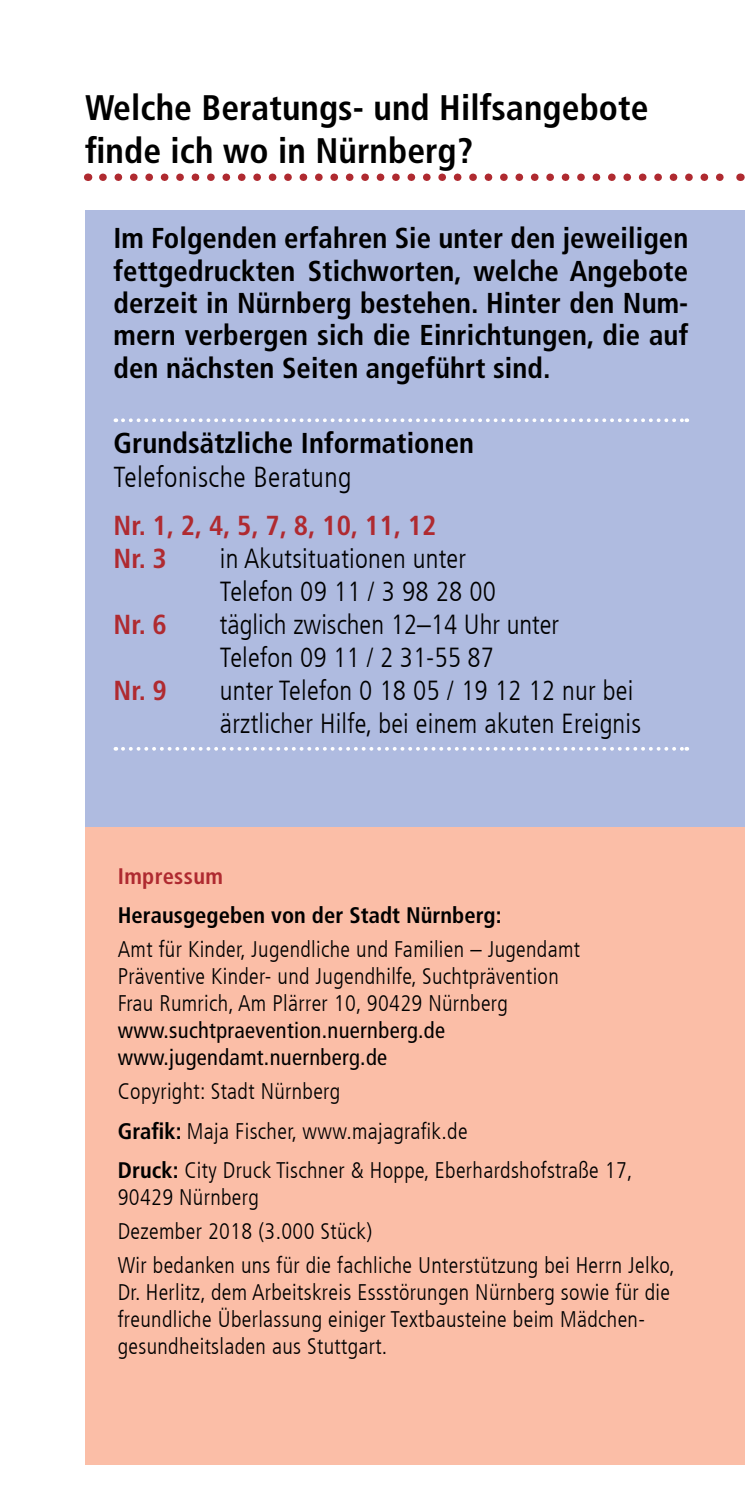
<style>
.page{position:relative;width:745px;height:1489px;background:#fff}
.page>*{position:absolute;margin:0;border:0;box-sizing:border-box;transform-origin:0 0}
.t1{font:700 condensed 35.5px/42.5px "Frutiger LT Com";letter-spacing:.005em;color:#000}
.t2{font:700 condensed 28.75px/32.2px "Frutiger LT Com";letter-spacing:.005em;color:#000;text-align:justify}
.t3{font:300 condensed 28.75px "Frutiger LT Com";letter-spacing:.015em;color:#000}
.t4{font:300 condensed 27.5px/33px "Frutiger LT Com";letter-spacing:.01em;color:#000}
.t5{font:700 condensed 27.5px/33px "Frutiger LT Com";letter-spacing:.01em;color:#af2a30}
.t6{font:300 condensed 22.5px/27px "Frutiger LT Com";letter-spacing:.015em;color:#000}
.t7{font:condensed 22.5px/27px "Frutiger LT Com";letter-spacing:.015em;color:#000}
.t8{font:700 condensed 22.5px "Frutiger LT Com";letter-spacing:.005em;color:#000}
.t9{font:700 condensed 22.5px "Frutiger LT Com";letter-spacing:.015em;color:#af2a30}
.s1{font-weight:700}
</style>
<div class="page">
<div style="left:85px;top:210px;width:659px;height:617px;background:#afbbe0"></div>
<div style="left:85px;top:827px;width:659px;height:637px;background:#fbbea7"></div>
<svg style="left:103px;top:173px;width:621px;height:8px"></svg>
<svg style="left:123px;top:418px;width:564px;height:4px"></svg>
<svg style="left:123px;top:747px;width:564px;height:3px"></svg>
<h1 class="t1" style="left:85px;top:87px;width:564px">Welche Beratungs- und Hilfsangebote finde ich wo in Nürnberg?</h1>
<p class="t2" style="left:113px;top:222px;width:576px">Im Folgenden erfahren Sie unter den jeweiligen fettgedruckten Stichworten, welche Angebote derzeit in Nürnberg bestehen. Hinter den Num&shy;mern verbergen sich die Einrichtungen, die auf den nächsten Seiten angeführt sind.</p>
<p class="t2" style="left:113px;top:427px;width:362px">Grundsätzliche Informationen</p>
<p class="t3" style="left:113px;top:461px;width:239px">Telefonische Beratung</p>
<p class="t5" style="left:113px;top:508px;width:324px">Nr. 1, 2, 4, 5, 7, 8, 10, 11, 12<br>Nr. 3</p>
<p class="t4" style="left:220px;top:542px;width:277px">in Akutsituationen unter<br>Telefon 09 11 / 3 98 28 00</p>
<p class="t5" style="left:113px;top:607px;width:55px">Nr. 6</p>
<p class="t4" style="left:220px;top:608px;width:340px">täglich zwischen 12–14 Uhr unter<br>Telefon 09 11 / 2 31-55 87</p>
<p class="t5" style="left:113px;top:673px;width:55px">Nr. 9</p>
<p class="t4" style="left:220px;top:674px;width:422px">unter Telefon 0 18 05 / 19 12 12 nur bei ärztlicher Hilfe, bei einem akuten Ereignis</p>
<p class="t9" style="left:118px;top:862px;width:106px">Impressum</p>
<p class="t8" style="left:118px;top:901px;width:385px">Herausgegeben von der Stadt Nürnberg:</p>
<p class="t6" style="left:118px;top:936px;width:463px">Amt für Kinder, Jugendliche und Familien – Jugendamt<br>Präventive Kinder- und Jugendhilfe, Suchtprävention<br>Frau Rumrich, Am Plärrer 10, 90429 Nürnberg</p>
<p class="t7" style="left:118px;top:1016px;width:328px">www.suchtpraevention.nuernberg.de www.jugendamt.nuernberg.de</p>
<p class="t6" style="left:118px;top:1072px;width:516px;line-height:39.2px">Copyright: Stadt Nürnberg<br><span class="s1">Grafik:</span> Maja Fischer, www.majagrafik.de<br><span class="s1">Druck:</span> City Druck Tischner &amp; Hoppe, Eberhardshofstraße 17,</p>
<p class="t6" style="left:118px;top:1180px;width:558px;line-height:34px">90429 Nürnberg<br>Dezember 2018 (3.000 Stück)<br>Wir bedanken uns für die fachliche Unterstützung bei Herrn Jelko,</p>
<p class="t6" style="left:118px;top:1279px;width:553px">Dr. Herlitz, dem Arbeitskreis Essstörungen Nürnberg sowie für die freundliche Überlassung einiger Textbausteine beim Mädchen&shy;gesundheitsladen aus Stuttgart.</p>
</div>
